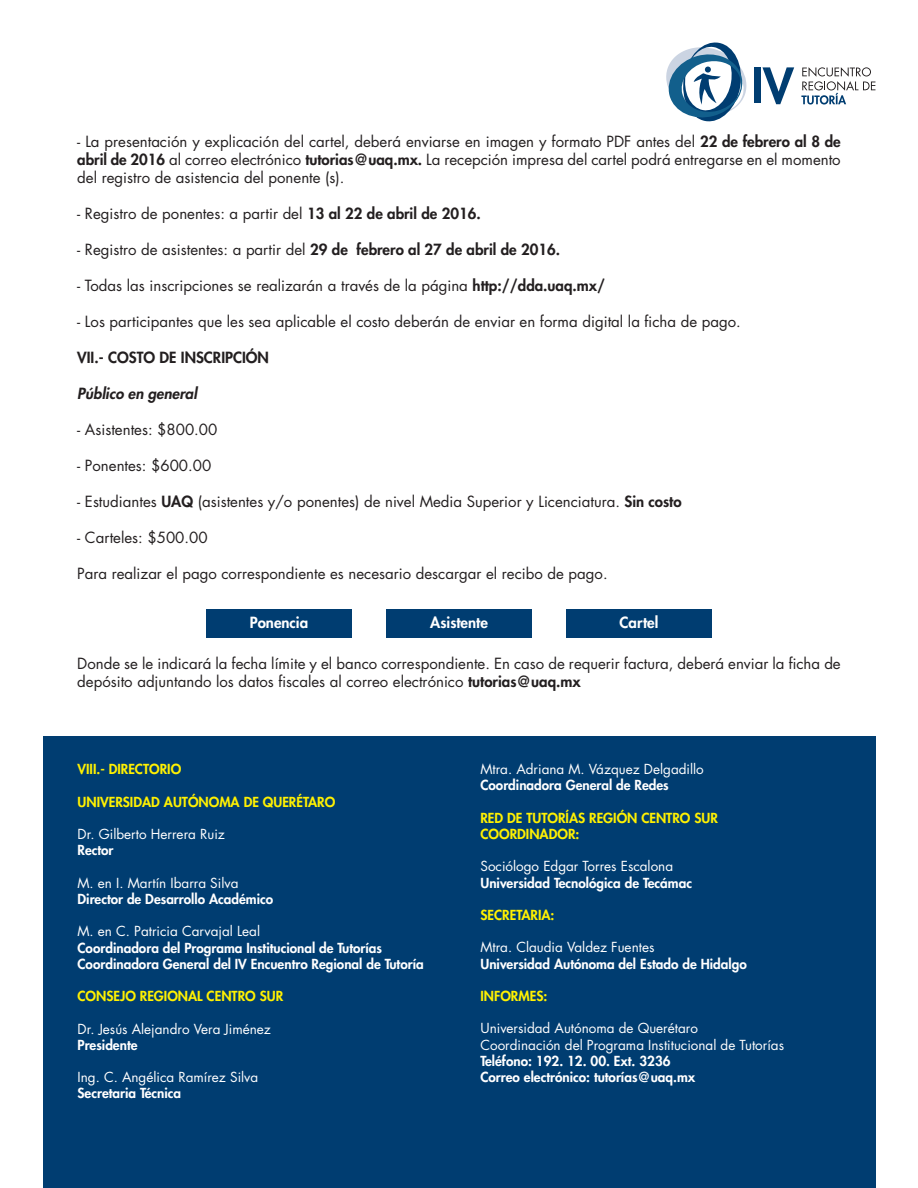
<style>
.page{position:relative;width:918px;height:1188px;background:#fff}
.page>*{position:absolute;margin:0;border:0;box-sizing:border-box;transform-origin:0 0}
.t1{font:15px/18px "Futura Std";color:#231f20;text-align:justify}
.t2{font:800 15px "Futura Std";color:#231f20}
.t3{font:800 15px "Futura Std";color:#fff}
.t4{font:italic 800 15px "Futura Std";color:#231f20}
.t5{font:800 13.5px/16.2px "Futura Std";color:#fff}
.t6{font:13.5px/16.2px "Futura Std";color:#fff}
.t7{font:800 13.5px/16.2px "Futura Std";color:#fff101}
.s1{font-weight:800}
</style>
<div class="page">
<svg style="left:801px;top:67px;width:74px;height:38px"></svg>
<div style="left:754px;top:67px;width:7px;height:36px;background:#003d71"></div>
<svg style="left:762px;top:67px;width:32px;height:37px"></svg>
<svg style="left:666px;top:42px;width:81px;height:80px"></svg>
<div style="left:43px;top:737px;width:832px;height:451px;background:#003d71"></div>
<div style="left:206px;top:609px;width:146px;height:28px;background:#003d71"></div>
<div style="left:386px;top:609px;width:146px;height:28px;background:#003d71"></div>
<div style="left:566px;top:609px;width:146px;height:28px;background:#003d71"></div>
<p class="t1" style="left:77px;top:133px;width:765px">- La presentación y explicación del cartel, deberá enviarse en imagen y formato PDF antes del <span class="s1">22 de febrero al 8 de abril de 2016</span> al correo electrónico <span class="s1">tutorias@uaq.mx.</span> La recepción impresa del cartel podrá entregarse en el momento del registro de asistencia del ponente (s).</p>
<p class="t1" style="left:77px;top:205px;width:405px">- Registro de ponentes: a partir del <span class="s1">13 al 22 de abril de 2016.</span></p>
<p class="t1" style="left:77px;top:241px;width:484px">- Registro de asistentes: a partir del <span class="s1">29 de febrero al 27 de abril de 2016.</span></p>
<p class="t1" style="left:77px;top:277px;width:530px">- Todas las inscripciones se realizarán a través de la página <span class="s1">http://dda.uaq.mx/</span></p>
<p class="t1" style="left:77px;top:313px;width:665px">- Los participantes que les sea aplicable el costo deberán de enviar en forma digital la ficha de pago.</p>
<p class="t2" style="left:77px;top:348px;width:193px">VII.- COSTO DE INSCRIPCIÓN</p>
<p class="t4" style="left:77px;top:384px;width:121px">Público en general</p>
<p class="t1" style="left:77px;top:421px;width:142px">- Asistentes: $800.00</p>
<p class="t1" style="left:77px;top:457px;width:136px">- Ponentes: $600.00</p>
<p class="t1" style="left:77px;top:493px;width:606px">- Estudiantes <span class="s1">UAQ</span> (asistentes y/o ponentes) de nivel Media Superior y Licenciatura. <span class="s1">Sin costo</span></p>
<p class="t1" style="left:77px;top:529px;width:132px">- Carteles: $500.00</p>
<p class="t1" style="left:77px;top:565px;width:532px">Para realizar el pago correspondiente es necesario descargar el recibo de pago.</p>
<p class="t3" style="left:250px;top:613px;width:60px">Ponencia</p>
<p class="t3" style="left:430px;top:613px;width:59px">Asistente</p>
<p class="t3" style="left:620px;top:613px;width:40px">Cartel</p>
<p class="t1" style="left:77px;top:655px;width:765px">Donde se le indicará la fecha límite y el banco correspondiente. En caso de requerir factura, deberá enviar la ficha de depósito adjuntando los datos fiscales al correo electrónico <span class="s1">tutorias@uaq.mx</span></p>
<p class="t7" style="left:78px;top:761px;width:105px">VIII.- DIRECTORIO</p>
<p class="t7" style="left:78px;top:794px;width:259px">UNIVERSIDAD AUTÓNOMA DE QUERÉTARO</p>
<p class="t6" style="left:78px;top:826px;width:149px">Dr. Gilberto Herrera Ruiz</p>
<p class="t5" style="left:78px;top:842px;width:38px">Rector</p>
<p class="t6" style="left:78px;top:875px;width:162px">M. en I. Martín Ibarra Silva</p>
<p class="t5" style="left:78px;top:891px;width:197px">Director de Desarrollo Académico</p>
<p class="t6" style="left:78px;top:924px;width:184px">M. en C. Patricia Carvajal Leal</p>
<p class="t5" style="left:78px;top:940px;width:348px">Coordinadora del Programa Institucional de Tutorías<br>Coordinadora General del IV Encuentro Regional de Tutoría</p>
<p class="t7" style="left:78px;top:988px;width:207px">CONSEJO REGIONAL CENTRO SUR</p>
<p class="t6" style="left:78px;top:1021px;width:195px">Dr. Jesús Alejandro Vera Jiménez</p>
<p class="t5" style="left:78px;top:1037px;width:61px">Presidente</p>
<p class="t6" style="left:78px;top:1069px;width:182px">Ing. C. Angélica Ramírez Silva</p>
<p class="t5" style="left:78px;top:1085px;width:105px">Secretaria Técnica</p>
<p class="t6" style="left:480px;top:761px;width:225px">Mtra. Adriana M. Vázquez Delgadillo</p>
<p class="t5" style="left:480px;top:777px;width:190px">Coordinadora General de Redes</p>
<p class="t7" style="left:480px;top:810px;width:239px">RED DE TUTORÍAS REGIÓN CENTRO SUR<br>COORDINADOR:</p>
<p class="t6" style="left:480px;top:858px;width:194px">Sociólogo Edgar Torres Escalona</p>
<p class="t5" style="left:480px;top:874px;width:213px">Universidad Tecnológica de Tecámac</p>
<p class="t7" style="left:480px;top:907px;width:76px">SECRETARIA:</p>
<p class="t6" style="left:480px;top:939px;width:175px">Mtra. Claudia Valdez Fuentes</p>
<p class="t5" style="left:480px;top:955px;width:268px">Universidad Autónoma del Estado de Hidalgo</p>
<p class="t7" style="left:480px;top:988px;width:68px">INFORMES:</p>
<p class="t6" style="left:480px;top:1020px;width:305px">Universidad Autónoma de Querétaro<br>Coordinación del Programa Institucional de Tutorías</p>
<p class="t5" style="left:480px;top:1053px;width:216px">Teléfono: 192. 12. 00. Ext. 3236<br>Correo electrónico: tutorías@uaq.mx</p>
</div>
